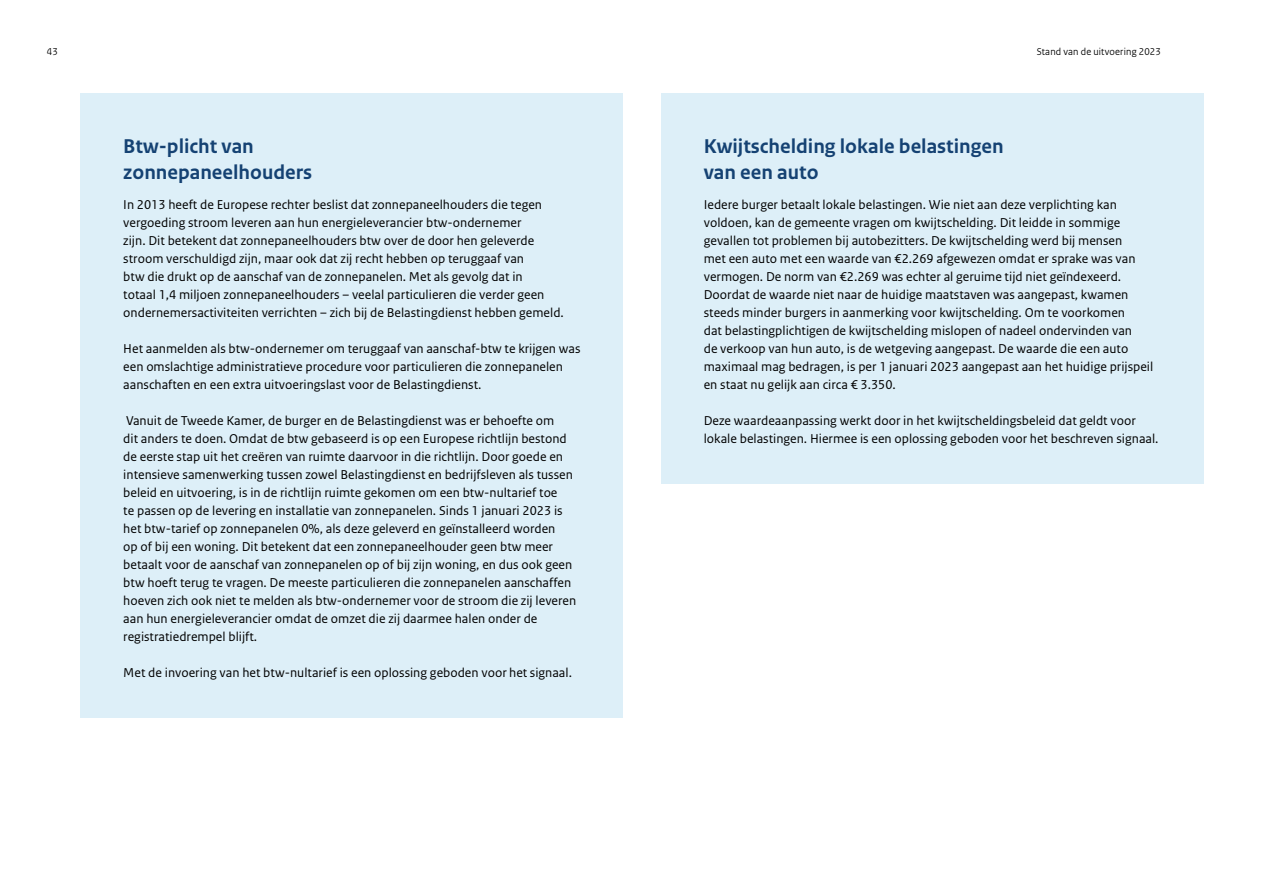
<style>
.page{position:relative;width:1263px;height:893px;background:#fff}
.page>*{position:absolute;margin:0;border:0;box-sizing:border-box;transform-origin:0 0}
.H2_Kop_kader{font:700 21px/25.5px "Rijksoverheid Sans Text";color:#154273}
.P_Platte_tekst_kader{font:13.5px/18px "Rijksoverheid Sans Text";color:#000}
.t1{font:10.5px "Rijksoverheid Sans Heading";letter-spacing:.02em;color:#000}
</style>
<div class="page">
<div style="left:81px;top:94px;width:542px;height:101px;background:#ddeff8"></div>
<div style="left:81px;top:156px;width:542px;height:202px;background:#ddeff8"></div>
<div style="left:81px;top:300px;width:542px;height:130px;background:#ddeff8"></div>
<div style="left:81px;top:372px;width:542px;height:310px;background:#ddeff8"></div>
<div style="left:81px;top:624px;width:542px;height:94px;background:#ddeff8"></div>
<div style="left:661px;top:94px;width:542px;height:101px;background:#ddeff8"></div>
<div style="left:661px;top:156px;width:542px;height:274px;background:#ddeff8"></div>
<div style="left:661px;top:372px;width:542px;height:112px;background:#ddeff8"></div>
<p class="t1" style="left:47px;top:45px;width:12px">43</p>
<p class="t1" style="left:1037px;top:45px;width:126px">Stand van de uitvoering 2023</p>
<h2 class="H2_Kop_kader" style="left:123px;top:134px;width:190px">Btw-plicht van zonnepaneelhouders</h2>
<p class="P_Platte_tekst_kader" style="left:123px;top:196px;width:442px">In 2013 heeft de Europese rechter beslist dat zonnepaneelhouders die tegen vergoeding stroom leveren aan hun energieleverancier btw-ondernemer<br>zijn. Dit betekent dat zonnepaneelhouders btw over de door hen geleverde stroom verschuldigd zijn, maar ook dat zij recht hebben op teruggaaf van<br>btw die drukt op de aanschaf van de zonnepanelen. Met als gevolg dat in<br>totaal 1,4 miljoen zonnepaneelhouders – veelal particulieren die verder geen ondernemersactiviteiten verrichten – zich bij de Belastingdienst hebben gemeld.</p>
<p class="P_Platte_tekst_kader" style="left:123px;top:340px;width:459px">Het aanmelden als btw-ondernemer om teruggaaf van aanschaf-btw te krijgen was een omslachtige administratieve procedure voor particulieren die zonnepanelen aanschaften en een extra uitvoeringslast voor de Belastingdienst.</p>
<p class="P_Platte_tekst_kader" style="left:123px;top:412px;width:454px">Vanuit de Tweede Kamer, de burger en de Belastingdienst was er behoefte om<br>dit anders te doen. Omdat de btw gebaseerd is op een Europese richtlijn bestond de eerste stap uit het creëren van ruimte daarvoor in die richtlijn. Door goede en intensieve samenwerking tussen zowel Belastingdienst en bedrijfsleven als tussen beleid en uitvoering, is in de richtlijn ruimte gekomen om een btw-nultarief toe<br>te passen op de levering en installatie van zonnepanelen. Sinds 1 januari 2023 is het btw-tarief op zonnepanelen 0%, als deze geleverd en geïnstalleerd worden<br>op of bij een woning. Dit betekent dat een zonnepaneelhouder geen btw meer betaalt voor de aanschaf van zonnepanelen op of bij zijn woning, en dus ook geen btw hoeft terug te vragen. De meeste particulieren die zonnepanelen aanschaffen hoeven zich ook niet te melden als btw-ondernemer voor de stroom die zij leveren aan hun energieleverancier omdat de omzet die zij daarmee halen onder de registratiedrempel blijft.</p>
<p class="P_Platte_tekst_kader" style="left:123px;top:664px;width:450px">Met de invoering van het btw-nultarief is een oplossing geboden voor het signaal.</p>
<h2 class="H2_Kop_kader" style="left:704px;top:134px;width:301px">Kwijtschelding lokale belastingen van een auto</h2>
<p class="P_Platte_tekst_kader" style="left:704px;top:196px;width:451px">Iedere burger betaalt lokale belastingen. Wie niet aan deze verplichting kan voldoen, kan de gemeente vragen om kwijtschelding. Dit leidde in sommige gevallen tot problemen bij autobezitters. De kwijtschelding werd bij mensen<br>met een auto met een waarde van €2.269 afgewezen omdat er sprake was van vermogen. De norm van €2.269 was echter al geruime tijd niet geïndexeerd.<br>Doordat de waarde niet naar de huidige maatstaven was aangepast, kwamen steeds minder burgers in aanmerking voor kwijtschelding. Om te voorkomen<br>dat belastingplichtigen de kwijtschelding mislopen of nadeel ondervinden van<br>de verkoop van hun auto, is de wetgeving aangepast. De waarde die een auto maximaal mag bedragen, is per 1 januari 2023 aangepast aan het huidige prijspeil en staat nu gelijk aan circa € 3.350.</p>
<p class="P_Platte_tekst_kader" style="left:704px;top:412px;width:456px">Deze waardeaanpassing werkt door in het kwijtscheldingsbeleid dat geldt voor lokale belastingen. Hiermee is een oplossing geboden voor het beschreven signaal.</p>
</div>
